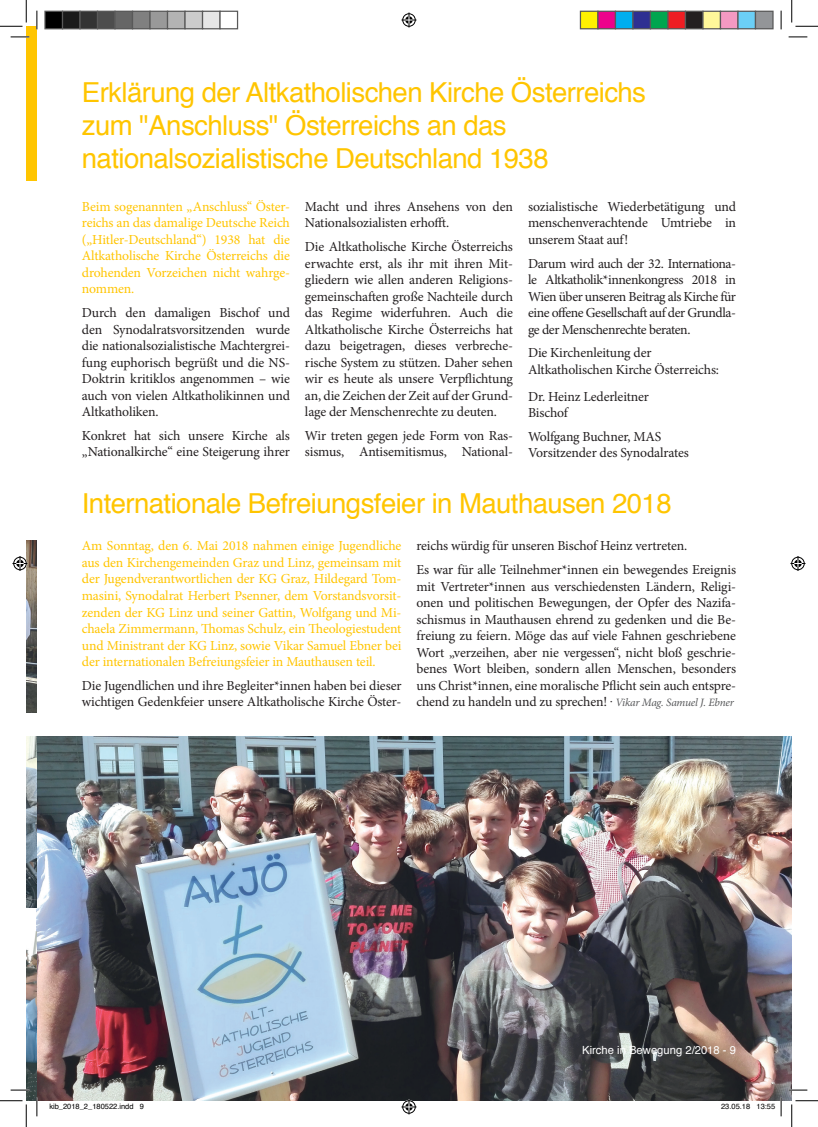
<style>
.page{position:relative;width:818px;height:1127px;background:#fff}
.page>*{position:absolute;margin:0;border:0;box-sizing:border-box;transform-origin:0 0}
.t1{font:27.5px/33px "Helvetica";letter-spacing:-.02em;color:#ffc500}
.t2{font:13.75px/16.5px "Minion Pro";letter-spacing:-.01em;color:#231f20}
.t3{font:13.75px/16.5px "Minion Pro";letter-spacing:-.01em;color:#ffc500;text-align:justify}
.t4{font:11.25px "Helvetica";color:#fff}
.t5{font:7.5px "Helvetica";color:#000}
.s1{font-style:italic;font-size:11.25px;color:#57585a}
</style>
<div class="page">
<img style="left:37px;top:736px;width:755px;height:364px">
<div style="left:26px;top:26px;width:11px;height:155px;background:#ffc500"></div>
<img style="left:26px;top:540px;width:11px;height:172px">
<img style="left:26px;top:736px;width:11px;height:171px">
<img style="left:26px;top:930px;width:11px;height:170px">
<svg style="left:11px;top:36px;width:18px;height:2px"></svg>
<svg style="left:788px;top:36px;width:19px;height:2px"></svg>
<svg style="left:11px;top:1088px;width:18px;height:2px"></svg>
<svg style="left:788px;top:1088px;width:19px;height:2px"></svg>
<svg style="left:36px;top:11px;width:2px;height:18px"></svg>
<svg style="left:36px;top:1097px;width:2px;height:18px"></svg>
<svg style="left:780px;top:11px;width:2px;height:18px"></svg>
<svg style="left:0;top:0;width:27px;height:27px"></svg>
<svg style="left:0;top:1100px;width:27px;height:26px"></svg>
<svg style="left:791px;top:0;width:27px;height:27px"></svg>
<svg style="left:791px;top:1100px;width:27px;height:26px"></svg>
<svg style="left:401px;top:13px;width:15px;height:15px"></svg>
<svg style="left:401px;top:1099px;width:15px;height:15px"></svg>
<svg style="left:13px;top:556px;width:15px;height:15px"></svg>
<svg style="left:790px;top:556px;width:15px;height:15px"></svg>
<div style="left:45px;top:11px;width:18px;height:18px;background:#000"></div>
<div style="left:44px;top:11px;width:19px;height:18px;border:1px solid #595959"></div>
<div style="left:63px;top:11px;width:17px;height:18px;background:#1a1a1a"></div>
<div style="left:62px;top:11px;width:19px;height:18px;border:1px solid #595959"></div>
<div style="left:80px;top:11px;width:18px;height:18px;background:#333"></div>
<div style="left:79px;top:11px;width:19px;height:18px;border:1px solid #595959"></div>
<div style="left:98px;top:11px;width:17px;height:18px;background:#4d4d4d"></div>
<div style="left:97px;top:11px;width:19px;height:18px;border:1px solid #595959"></div>
<div style="left:115px;top:11px;width:18px;height:18px;background:#666"></div>
<div style="left:114px;top:11px;width:19px;height:18px;border:1px solid #595959"></div>
<div style="left:133px;top:11px;width:17px;height:18px;background:#808080"></div>
<div style="left:132px;top:11px;width:19px;height:18px;border:1px solid #595959"></div>
<div style="left:150px;top:11px;width:18px;height:18px;background:#999"></div>
<div style="left:149px;top:11px;width:19px;height:18px;border:1px solid #595959"></div>
<div style="left:168px;top:11px;width:17px;height:18px;background:#b3b3b3"></div>
<div style="left:167px;top:11px;width:19px;height:18px;border:1px solid #595959"></div>
<div style="left:185px;top:11px;width:18px;height:18px;background:#ccc"></div>
<div style="left:184px;top:11px;width:19px;height:18px;border:1px solid #595959"></div>
<div style="left:203px;top:11px;width:17px;height:18px;background:#e6e6e6"></div>
<div style="left:202px;top:11px;width:19px;height:18px;border:1px solid #595959"></div>
<div style="left:219px;top:11px;width:19px;height:18px;border:1px solid #595959"></div>
<div style="left:580px;top:11px;width:18px;height:18px;background:#fff101"></div>
<div style="left:580px;top:11px;width:18px;height:18px;border:1px solid #595959"></div>
<div style="left:598px;top:11px;width:17px;height:18px;background:#ed028c"></div>
<div style="left:597px;top:11px;width:19px;height:18px;border:1px solid #595959"></div>
<div style="left:615px;top:11px;width:18px;height:18px;background:#00aeef"></div>
<div style="left:615px;top:11px;width:18px;height:18px;border:1px solid #595959"></div>
<div style="left:633px;top:11px;width:17px;height:18px;background:#2e3092"></div>
<div style="left:632px;top:11px;width:19px;height:18px;border:1px solid #595959"></div>
<div style="left:650px;top:11px;width:18px;height:18px;background:#00a54f"></div>
<div style="left:650px;top:11px;width:18px;height:18px;border:1px solid #595959"></div>
<div style="left:668px;top:11px;width:17px;height:18px;background:#ee1d23"></div>
<div style="left:667px;top:11px;width:19px;height:18px;border:1px solid #595959"></div>
<div style="left:685px;top:11px;width:18px;height:18px;background:#231f20"></div>
<div style="left:685px;top:11px;width:18px;height:18px;border:1px solid #595959"></div>
<div style="left:703px;top:11px;width:17px;height:18px;background:#fff79a"></div>
<div style="left:702px;top:11px;width:19px;height:18px;border:1px solid #595959"></div>
<div style="left:720px;top:11px;width:18px;height:18px;background:#f499c2"></div>
<div style="left:720px;top:11px;width:18px;height:18px;border:1px solid #595959"></div>
<div style="left:738px;top:11px;width:17px;height:18px;background:#6bcff6"></div>
<div style="left:737px;top:11px;width:19px;height:18px;border:1px solid #595959"></div>
<div style="left:755px;top:11px;width:18px;height:18px;background:#939598"></div>
<div style="left:755px;top:11px;width:18px;height:18px;border:1px solid #595959"></div>
<svg style="left:757px;top:1097px;width:25px;height:18px"></svg>
<h1 class="t1" style="left:82px;top:77px;width:566px">Erklärung der Altkatholischen Kirche Österreichs zum "Anschluss" Österreichs an das nationalsozialistische Deutschland 1938</h1>
<p class="t3" style="left:82px;top:198px;width:210px">Beim sogenannten „Anschluss“ Öster&shy;reichs an das damalige Deutsche Reich („Hitler-Deutschland“) 1938 hat die Altkatholische Kirche Österreichs die drohenden Vorzeichen nicht wahrge&shy;nommen.</p>
<p class="t2" style="left:82px;top:304px;width:210px;text-align:justify">Durch den damaligen Bischof und den Synodalratsvorsitzenden wurde die nationalsozialistische Machtergrei&shy;fung euphorisch begrüßt und die NS-Doktrin kritiklos angenommen – wie auch von vielen Altkatholikinnen und Altkatholiken.</p>
<p class="t2" style="left:82px;top:427px;width:210px">Konkret hat sich unsere Kirche als „Nationalkirche“ eine Steigerung ihrer</p>
<p class="t2" style="left:305px;top:198px;width:210px">Macht und ihres Ansehens von den<br>Nationalsozialisten erhofft.</p>
<p class="t2" style="left:305px;top:238px;width:210px;text-align:justify">Die Altkatholische Kirche Österreichs erwachte erst, als ihr mit ihren Mit&shy;gliedern wie allen anderen Religions&shy;gemeinschaften große Nachteile durch das Regime widerfuhren. Auch die Altkatholische Kirche Österreichs hat dazu beigetragen, dieses verbreche&shy;rische System zu stützen. Daher sehen wir es heute als unsere Verpflichtung an, die Zeichen der Zeit auf der Grund&shy;lage der Menschenrechte zu deuten.</p>
<p class="t2" style="left:305px;top:427px;width:210px">Wir treten gegen jede Form von Ras&shy;sismus, Antisemitismus, National-</p>
<p class="t2" style="left:528px;top:198px;width:210px;text-align:justify">sozialistische Wiederbetätigung und menschenverachtende Umtriebe in unserem Staat auf!</p>
<p class="t2" style="left:528px;top:255px;width:210px;text-align:justify">Darum wird auch der 32. Internationa&shy;le Altkatholik*innenkongress 2018 in Wien über unseren Beitrag als Kirche für eine offene Gesellschaft auf der Grundla&shy;ge der Menschenrechte beraten.</p>
<p class="t2" style="left:528px;top:344px;width:192px">Die Kirchenleitung der<br>Altkatholischen Kirche Österreichs:</p>
<p class="t2" style="left:528px;top:388px;width:122px">Dr. Heinz Lederleitner<br>Bischof</p>
<p class="t2" style="left:528px;top:428px;width:162px">Wolfgang Buchner, MAS<br>Vorsitzender des Synodalrates</p>
<h1 class="t1" style="left:82px;top:487px;width:591px">Internationale Befreiungsfeier in Mauthausen 2018</h1>
<p class="t3" style="left:82px;top:537px;width:321px">Am Sonntag, den 6. Mai 2018 nahmen einige Jugendliche aus den Kirchengemeinden Graz und Linz, gemeinsam mit der Jugendverantwortlichen der KG Graz, Hildegard Tom&shy;masini, Synodalrat Herbert Psenner, dem Vorstandsvorsit&shy;zenden der KG Linz und seiner Gattin, Wolfgang und Mi&shy;chaela Zimmermann, Thomas Schulz, ein Theologiestudent und Ministrant der KG Linz, sowie Vikar Samuel Ebner bei der internationalen Befreiungsfeier in Mauthausen teil.</p>
<p class="t2" style="left:82px;top:677px;width:321px">Die Jugendlichen und ihre Begleiter*innen haben bei dieser wichtigen Gedenkfeier unsere Altkatholische Kirche Öster-</p>
<p class="t2" style="left:416px;top:534px;width:321px;line-height:23.6px">reichs würdig für unseren Bischof Heinz vertreten.<br>Es war für alle Teilnehmer*innen ein bewegendes Ereignis</p>
<p class="t2" style="left:416px;top:578px;width:321px;text-align:justify">mit Vertreter*innen aus verschiedensten Ländern, Religi&shy;onen und politischen Bewegungen, der Opfer des Nazifa&shy;schismus in Mauthausen ehrend zu gedenken und die Be&shy;freiung zu feiern. Möge das auf viele Fahnen geschriebene Wort „verzeihen, aber nie vergessen“, nicht bloß geschrie&shy;benes Wort bleiben, sondern allen Menschen, besonders uns Christ*innen, eine moralische Pflicht sein auch entspre&shy;chend zu handeln und zu sprechen! . <span class="s1">Vikar Mag. Samuel J. Ebner</span></p>
<p class="t4" style="left:582px;top:1040px;width:155px">Kirche in Bewegung 2/2018 - 9</p>
<p class="t5" style="left:49px;top:1100px;width:96px">kib_2018_2_180522.indd 9</p>
<p class="t5" style="left:721px;top:1100px;width:56px">23.05.18 13:55</p>
</div>
